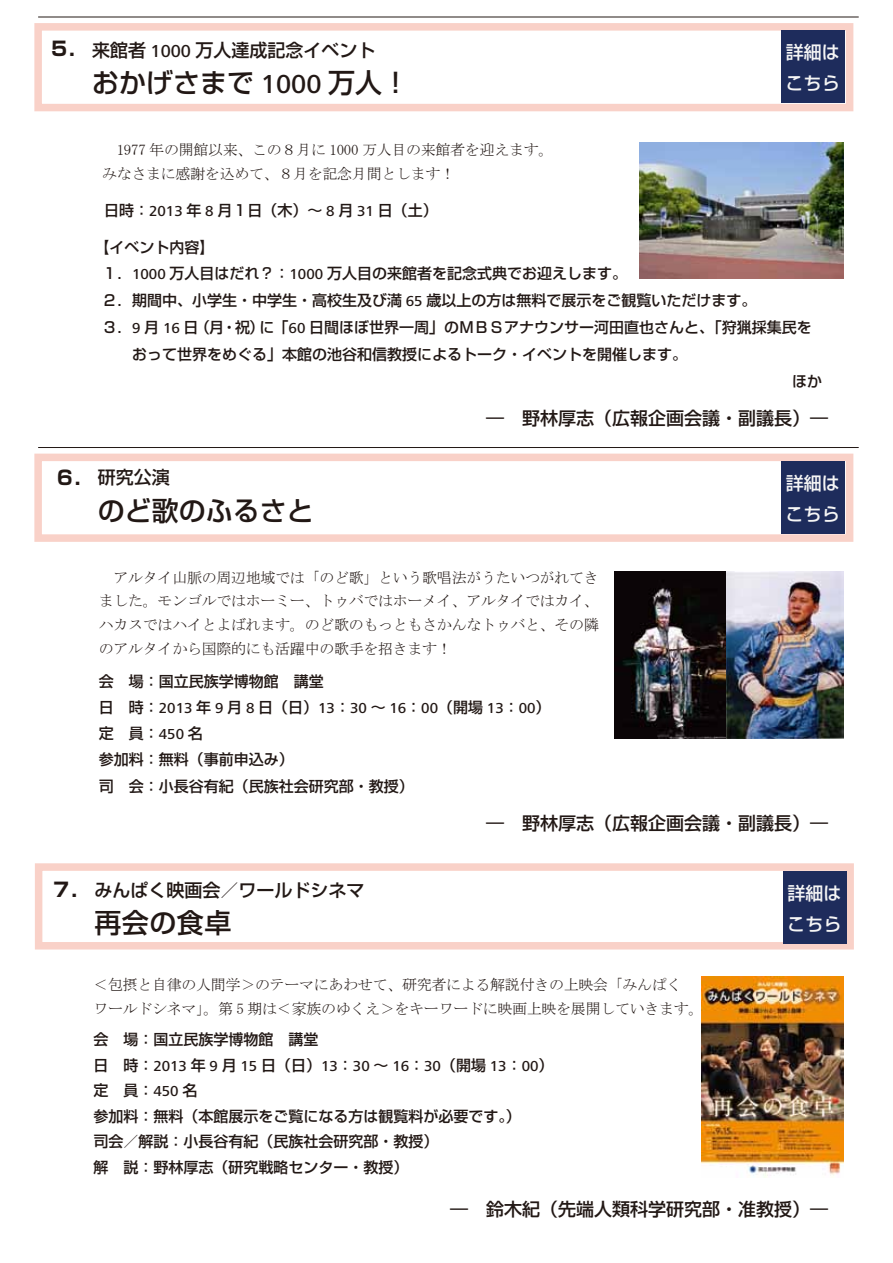
<style>
.page{position:relative;width:893px;height:1263px;background:#fff}
.page>*{position:absolute;margin:0;border:0;box-sizing:border-box;transform-origin:0 0}
.t1{font:500 27px "Shin Go Pro";color:#221815}
.t2{font:500 18px "Shin Go Pro";color:#221815}
.t3{font:500 18px/31.5px "Shin Go Pro";color:#f5f5f5}
.t4{font:500 15px/25.5px "Shin Go Pro";color:#221815}
.t5{font:15px/23.7px "MS Mincho";letter-spacing:-.02em;color:#221815}
.t6{font:500 15px "Frutiger Next Pro";color:#221815}
.s1{font-weight:700;font-size:19.5px}
.s2{font-family:"Frutiger Next Pro"}
.s3{font-family:"Shin Go Pro"}
</style>
<div class="page">
<hr style="left:38px;top:17px;width:821px;height:1px;background:#221815">
<div style="left:34px;top:23px;width:819px;height:88px;border:8px solid #f9d1c8"></div>
<div style="left:35px;top:863px;width:819px;height:86px;border:8px solid #f9d1c8"></div>
<hr style="left:38px;top:447px;width:821px;height:1px;background:#221815">
<div style="left:34px;top:454px;width:819px;height:88px;border:8px solid #f9d1c8"></div>
<img style="left:614px;top:572px;width:230px;height:167px">
<img style="left:639px;top:142px;width:205px;height:136px">
<img style="left:702px;top:976px;width:142px;height:201px">
<div style="left:782px;top:30px;width:63px;height:73px;background:#1e2c5c"></div>
<div style="left:782px;top:461px;width:63px;height:73px;background:#1e2c5c"></div>
<div style="left:783px;top:871px;width:64px;height:73px;background:#1e2c5c"></div>
<p class="t2" style="left:49px;top:35px;width:328px"><span class="s1">５．</span>来館者 <span class="s2">1000</span> 万人達成記念イベント</p>
<h1 class="t1" style="left:92px;top:61px;width:319px">おかげさまで <span class="s2">1000</span> 万人！</h1>
<p class="t5" style="left:102px;top:138px;width:453px">　1977 年の開館以来、この８月に 1000 万人目の来館者を迎えます。みなさまに感謝を込めて、８月を記念月間とします！</p>
<p class="t4" style="left:104px;top:196px;width:335px">日時：<span class="s2">2013</span> 年 <span class="s2">8</span> 月１日（木）～ <span class="s2">8</span> 月 <span class="s2">31</span> 日（土）</p>
<p class="t3" style="left:786px;top:34px;width:55px">詳細はこちら</p>
<p class="t4" style="left:95px;top:232px;width:121px">【イベント内容】</p>
<p class="t4" style="left:102px;top:259px;width:526px">１．<span class="s2">1000</span> 万人目はだれ？：<span class="s2">1000</span> 万人目の来館者を記念式典でお迎えします。</p>
<p class="t4" style="left:102px;top:286px;width:656px">２．期間中、小学生・中学生・高校生及び満 <span class="s2">65</span> 歳以上の方は無料で展示をご観覧いただけます。</p>
<p class="t4" style="left:102px;top:313px;width:711px">３．<span class="s2">9</span> 月 <span class="s2">16</span> 日（月・祝）に「<span class="s2">60</span> 日間ほぼ世界一周」のＭＢＳアナウンサー河田直也さんと、「狩猟採集民を</p>
<p class="t4" style="left:132px;top:340px;width:556px">おって世界をめぐる」本館の池谷和信教授によるトーク・イベントを開催します。</p>
<p class="t4" style="left:792px;top:367px;width:31px">ほか</p>
<p class="t2" style="left:55px;top:463px;width:116px"><span class="s1">６．</span>研究公演</p>
<h1 class="t1" style="left:98px;top:488px;width:217px">のど歌のふるさと</h1>
<p class="t2" style="left:486px;top:404px;width:343px">― 野林厚志（広報企画会議・副議長）―</p>
<p class="t3" style="left:786px;top:465px;width:55px">詳細はこちら</p>
<p class="t5" style="left:99px;top:565px;width:502px;text-align:justify">　アルタイ山脈の周辺地域では「のど歌」という歌唱法がうたいつがれてきました。モンゴルではホーミー、トゥバではホーメイ、アルタイではカイ、ハカスではハイとよばれます。のど歌のもっともさかんなトゥバと、その隣のアルタイから国際的にも活躍中の歌手を招きます！</p>
<p class="t4" style="left:99px;top:666px;width:226px">会 場：国立民族学博物館 講堂</p>
<p class="t6" style="left:99px;top:699px;width:453px"><span class="s3">日 時：</span>2013 <span class="s3">年</span> 9 <span class="s3">月</span> 8 <span class="s3">日（日）</span>13<span class="s3">：</span>30 <span class="s3">～</span> 16<span class="s3">：</span>00<span class="s3">（開場</span> 13<span class="s3">：</span>00<span class="s3">）</span></p>
<p class="t4" style="left:99px;top:718px;width:316px;line-height:26.2px">定 員：<span class="s2">450</span> 名<br>参加料：無料（事前申込み）<br>司 会：小長谷有紀（民族社会研究部・教授）</p>
<p class="t2" style="left:52px;top:875px;width:314px"><span class="s1">７．</span>みんぱく映画会／ワールドシネマ</p>
<h1 class="t1" style="left:94px;top:901px;width:139px">再会の食卓</h1>
<p class="t2" style="left:486px;top:808px;width:343px">― 野林厚志（広報企画会議・副議長）―</p>
<p class="t3" style="left:787px;top:875px;width:55px">詳細はこちら</p>
<p class="t5" style="left:93px;top:973px;width:612px">＜包摂と自律の人間学＞のテーマにあわせて、研究者による解説付きの上映会「みんぱく<br>ワールドシネマ」。第 5 期は＜家族のゆくえ＞をキーワードに映画上映を展開していきます。</p>
<p class="t4" style="left:93px;top:1025px;width:226px">会 場：国立民族学博物館 講堂</p>
<p class="t6" style="left:93px;top:1057px;width:462px"><span class="s3">日 時：</span>2013 <span class="s3">年</span> 9 <span class="s3">月</span> 15 <span class="s3">日（日）</span>13<span class="s3">：</span>30 <span class="s3">～</span> 16<span class="s3">：</span>30<span class="s3">（開場</span> 13<span class="s3">：</span>00<span class="s3">）</span></p>
<p class="t4" style="left:93px;top:1076px;width:429px">定 員：<span class="s2">450</span> 名<br>参加料：無料（本館展示をご覧になる方は観覧料が必要です。）司会／解説：小長谷有紀（民族社会研究部・教授）<br>解 説：野林厚志（研究戦略センター・教授）</p>
<p class="t2" style="left:450px;top:1194px;width:379px">― 鈴木紀（先端人類科学研究部・准教授）―</p>
</div>
